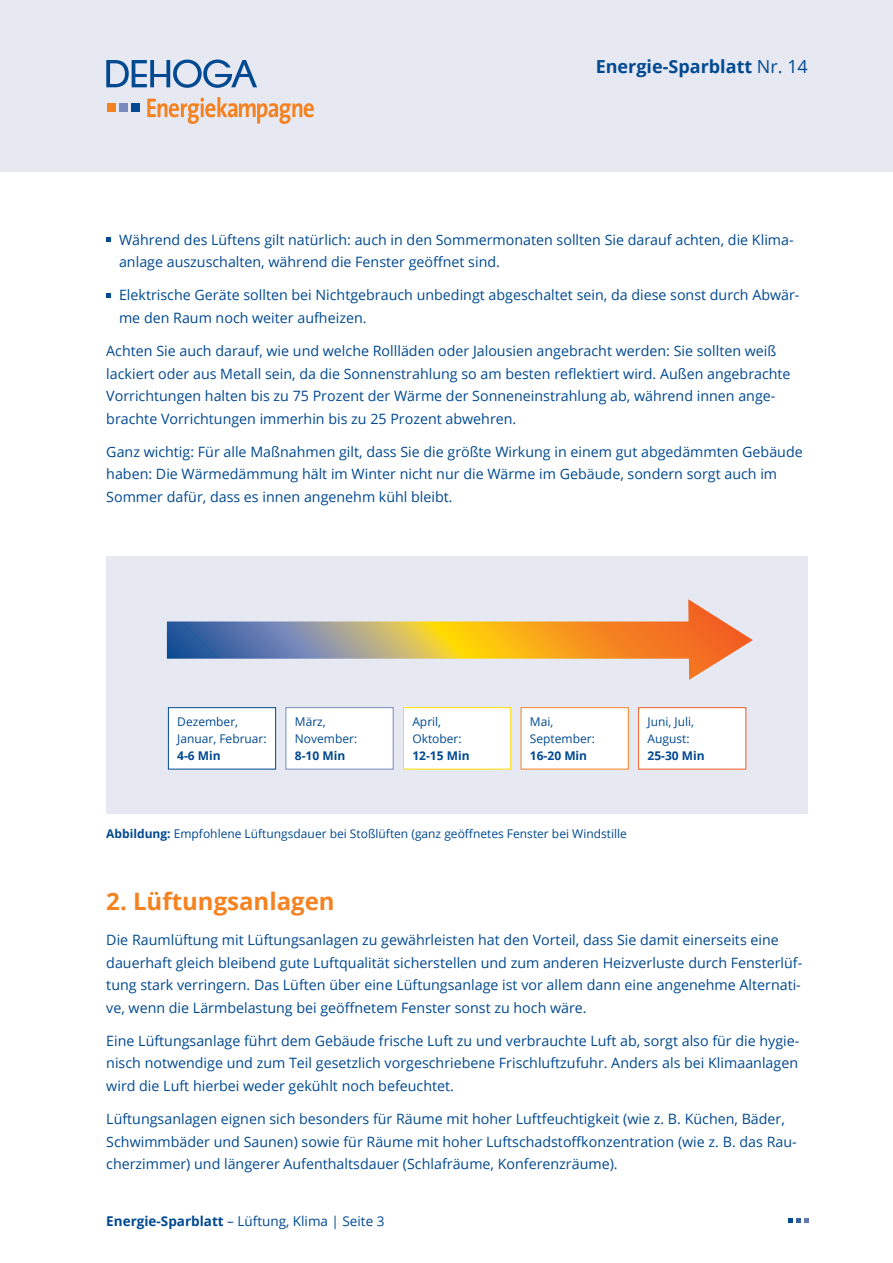
<style>
.page{position:relative;width:893px;height:1263px;background:#fff}
.page>*{position:absolute;margin:0;border:0;box-sizing:border-box;transform-origin:0 0}
.Headline_2{font:700 24px "Open Sans";color:#f58220}
.t1{font:700 18px "Open Sans";color:#014990}
.Fliesstext{font:14.25px/22.5px "Open Sans";color:#014990}
.t2{font:13.5px "Open Sans";color:#014990}
.Fliesstext-2{font:12px/17.2px "Open Sans";color:#014990}
.s1{font-weight:400}
.s2{font-weight:700}
</style>
<div class="page">
<div style="left:0;top:0;width:893px;height:171px;background:#e6e8f2"></div>
<svg style="left:106px;top:60px;width:151px;height:28px"></svg>
<div style="left:132px;top:103px;width:8px;height:8px;background:#014990"></div>
<div style="left:119px;top:103px;width:8px;height:8px;background:#788bbc"></div>
<div style="left:107px;top:103px;width:8px;height:8px;background:#f58220"></div>
<svg style="left:147px;top:97px;width:167px;height:27px"></svg>
<svg style="left:788px;top:1218px;width:20px;height:4px"></svg>
<svg style="left:106px;top:238px;width:5px;height:4px"></svg>
<svg style="left:106px;top:293px;width:5px;height:4px"></svg>
<div style="left:106px;top:556px;width:702px;height:257px;background:#e6e8f2"></div>
<svg style="left:167px;top:599px;width:586px;height:81px"></svg>
<svg style="left:168px;top:707px;width:108px;height:63px;background:#f2f6f9"></svg>
<svg style="left:285px;top:707px;width:109px;height:63px;background:#f7f8fb"></svg>
<svg style="left:403px;top:707px;width:108px;height:63px;background:#fefdf2"></svg>
<svg style="left:520px;top:707px;width:109px;height:63px;background:#fef8f3"></svg>
<svg style="left:638px;top:707px;width:109px;height:63px;background:#fdf6f3"></svg>
<p class="t1" style="left:596px;top:54px;width:214px">Energie-Sparblatt <span class="s1">Nr. 14</span></p>
<p class="Fliesstext" style="left:119px;top:228px;width:676px">Während des Lüftens gilt natürlich: auch in den Sommermonaten sollten Sie darauf achten, die Klima&shy;anlage auszuschalten, während die Fenster geöffnet sind.</p>
<p class="Fliesstext" style="left:119px;top:284px;width:682px">Elektrische Geräte sollten bei Nichtgebrauch unbedingt abgeschaltet sein, da diese sonst durch Abwär&shy;me den Raum noch weiter aufheizen.</p>
<p class="Fliesstext" style="left:106px;top:339px;width:686px">Achten Sie auch darauf, wie und welche Rollläden oder Jalousien angebracht werden: Sie sollten weiß lackiert oder aus Metall sein, da die Sonnenstrahlung so am besten reflektiert wird. Außen angebrachte Vorrichtungen halten bis zu 75 Prozent der Wärme der Sonneneinstrahlung ab, während innen ange&shy;brachte Vorrichtungen immerhin bis zu 25 Prozent abwehren.</p>
<p class="Fliesstext" style="left:106px;top:440px;width:698px">Ganz wichtig: Für alle Maßnahmen gilt, dass Sie die größte Wirkung in einem gut abgedämmten Gebäude haben: Die Wärmedämmung hält im Winter nicht nur die Wärme im Gebäude, sondern sorgt auch im<br>Sommer dafür, dass es innen angenehm kühl bleibt.</p>
<p class="Fliesstext-2" style="left:177px;top:712px;width:91px">Dezember,<br>Januar, Februar:<br><span class="s2">4-6 Min</span></p>
<p class="Fliesstext-2" style="left:295px;top:712px;width:64px">März,<br>November:<br><span class="s2">8-10 Min</span></p>
<p class="Fliesstext-2" style="left:412px;top:712px;width:59px">April,<br>Oktober:<br><span class="s2">12-15 Min</span></p>
<p class="Fliesstext-2" style="left:530px;top:712px;width:66px">Mai,<br>September:<br><span class="s2">16-20 Min</span></p>
<p class="Fliesstext-2" style="left:647px;top:712px;width:59px">Juni, Juli,<br>August:<br><span class="s2">25-30 Min</span></p>
<p class="Fliesstext-2" style="left:106px;top:825px;width:522px"><span class="s2">Abbildung:</span> Empfohlene Lüftungsdauer bei Stoßlüften (ganz geöffnetes Fenster bei Windstille</p>
<p class="Headline_2" style="left:106px;top:884px;width:230px">2. Lüftungsanlagen</p>
<p class="Fliesstext" style="left:106px;top:928px;width:697px">Die Raumlüftung mit Lüftungsanlagen zu gewährleisten hat den Vorteil, dass Sie damit einerseits eine dauerhaft gleich bleibend gute Luftqualität sicherstellen und zum anderen Heizverluste durch Fensterlüf&shy;tung stark verringern. Das Lüften über eine Lüftungsanlage ist vor allem dann eine angenehme Alternati&shy;ve, wenn die Lärmbelastung bei geöffnetem Fenster sonst zu hoch wäre.</p>
<p class="Fliesstext" style="left:106px;top:1029px;width:694px;text-align:justify">Eine Lüftungsanlage führt dem Gebäude frische Luft zu und verbrauchte Luft ab, sorgt also für die hygie&shy;nisch notwendige und zum Teil gesetzlich vorgeschriebene Frischluftzufuhr. Anders als bei Klimaanlagen wird die Luft hierbei weder gekühlt noch befeuchtet.</p>
<p class="Fliesstext" style="left:106px;top:1107px;width:692px">Lüftungsanlagen eignen sich besonders für Räume mit hoher Luftfeuchtigkeit (wie z. B. Küchen, Bäder,<br>Schwimmbäder und Saunen) sowie für Räume mit hoher Luftschadstoffkonzentration (wie z. B. das Rau&shy;cherzimmer) und längerer Aufenthaltsdauer (Schlafräume, Konferenzräume).</p>
<p class="t2" style="left:106px;top:1211px;width:280px"><span class="s2">Energie-Sparblatt</span> – Lüftung, Klima | Seite 3</p>
</div>
